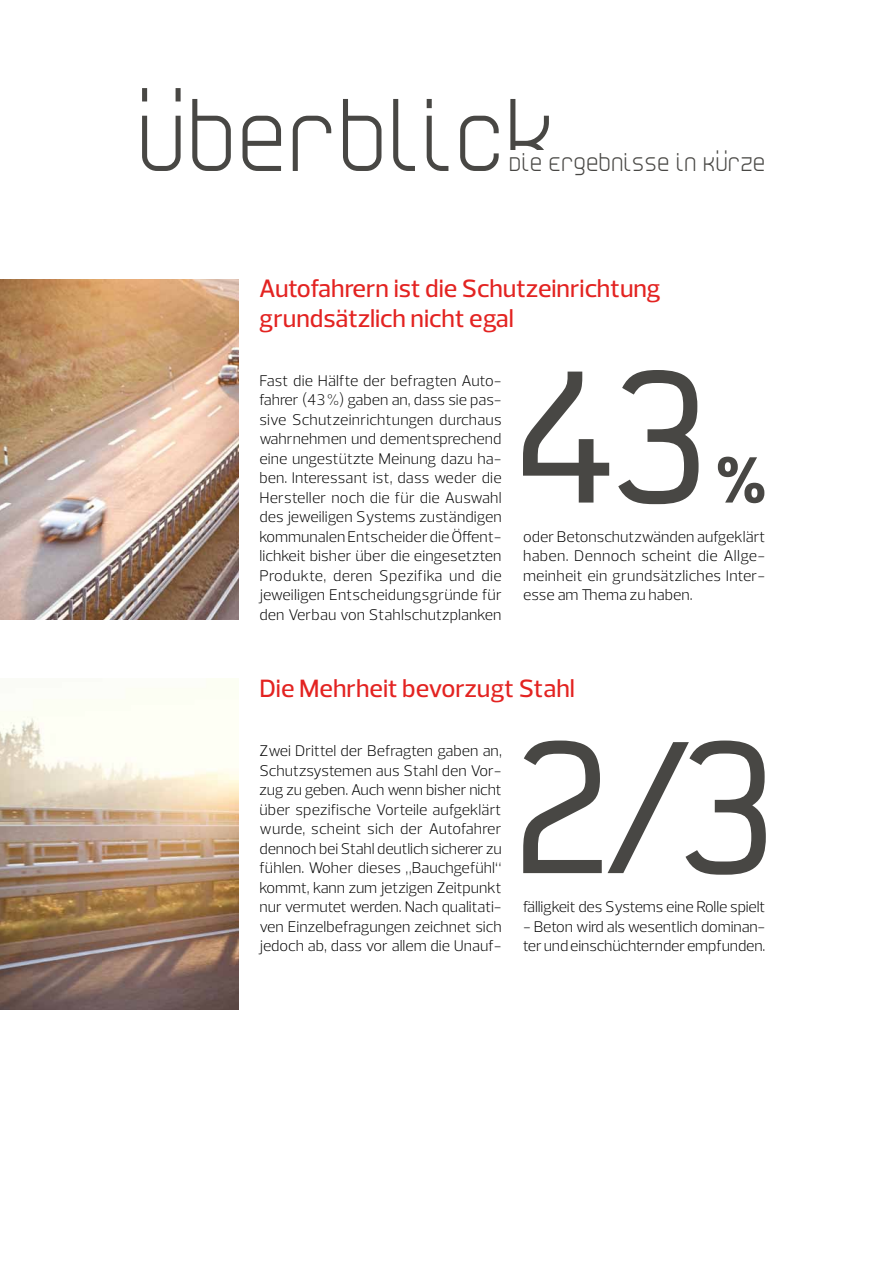
<style>
.page{position:relative;width:893px;height:1263px;background:#fff}
.page>*{position:absolute;margin:0;border:0;box-sizing:border-box;transform-origin:0 0}
.t1{font:196.35px "Neustadt";color:#484744}
.t2{font:90px "YWFT Unisect";color:#484744}
.t3{font:900 66.6px "Prelo";color:#484744}
.t4{font:500 25.5px/30.6px "Prelo";color:#e32321}
.t5{font:22.35px "YWFT Unisect";color:#484744}
.t6{font:300 15.75px/19.5px "Prelo";color:#000;text-align:justify}
</style>
<div class="page">
<img style="left:0;top:280px;width:238px;height:340px">
<img style="left:0;top:678px;width:238px;height:332px">
<svg style="left:608px;top:742px;width:81px;height:131px"></svg>
<h2 class="t2" style="left:136px;top:67px;width:420px">ÜBERBLICK</h2>
<h3 class="t5" style="left:509px;top:145px;width:258px">DIE ERGEBNISSE IN KÜRZE</h3>
<h3 class="t4" style="left:259px;top:273px;width:403px">Autofahrern ist die Schutzeinrichtung grundsätzlich nicht egal</h3>
<p class="t6" style="left:259px;top:371px;width:244px">Fast die Hälfte der befragten Auto&shy;fahrer (43 %) gaben an, dass sie pas&shy;sive Schutzeinrichtungen durchaus wahrnehmen und dementsprechend eine ungestützte Meinung dazu ha&shy;ben. Interessant ist, dass weder die Hersteller noch die für die Auswahl des jeweiligen Systems zuständigen kommunalen Entscheider die Öffent&shy;lichkeit bisher über die eingesetzten Produkte, deren Spezifika und die jeweiligen Entscheidungsgründe für den Verbau von Stahlschutzplanken</p>
<h1 class="t1" style="left:512px;top:335px;width:201px">43</h1>
<h3 class="t3" style="left:716px;top:439px;width:52px">%</h3>
<p class="t6" style="left:523px;top:527px;width:244px">oder Betonschutzwänden aufgeklärt haben. Dennoch scheint die Allge&shy;meinheit ein grundsätzliches Inter&shy;esse am Thema zu haben.</p>
<h3 class="t4" style="left:259px;top:673px;width:317px">Die Mehrheit bevorzugt Stahl</h3>
<p class="t6" style="left:259px;top:741px;width:244px">Zwei Drittel der Befragten gaben an, Schutzsystemen aus Stahl den Vor&shy;zug zu geben. Auch wenn bisher nicht über spezifische Vorteile aufgeklärt wurde, scheint sich der Autofahrer dennoch bei Stahl deutlich sicherer zu fühlen. Woher dieses „Bauchgefühl“ kommt, kann zum jetzigen Zeitpunkt nur vermutet werden. Nach qualitati&shy;ven Einzelbefragungen zeichnet sich jedoch ab, dass vor allem die Unauf-</p>
<h1 class="t1" style="left:510px;top:705px;width:271px">2 3</h1>
<p class="t6" style="left:523px;top:897px;width:244px">fälligkeit des Systems eine Rolle spielt</p>
<p class="t6" style="left:523px;top:917px;width:244px">- Beton wird als wesentlich dominan&shy;ter und einschüchternder empfunden.</p>
</div>
